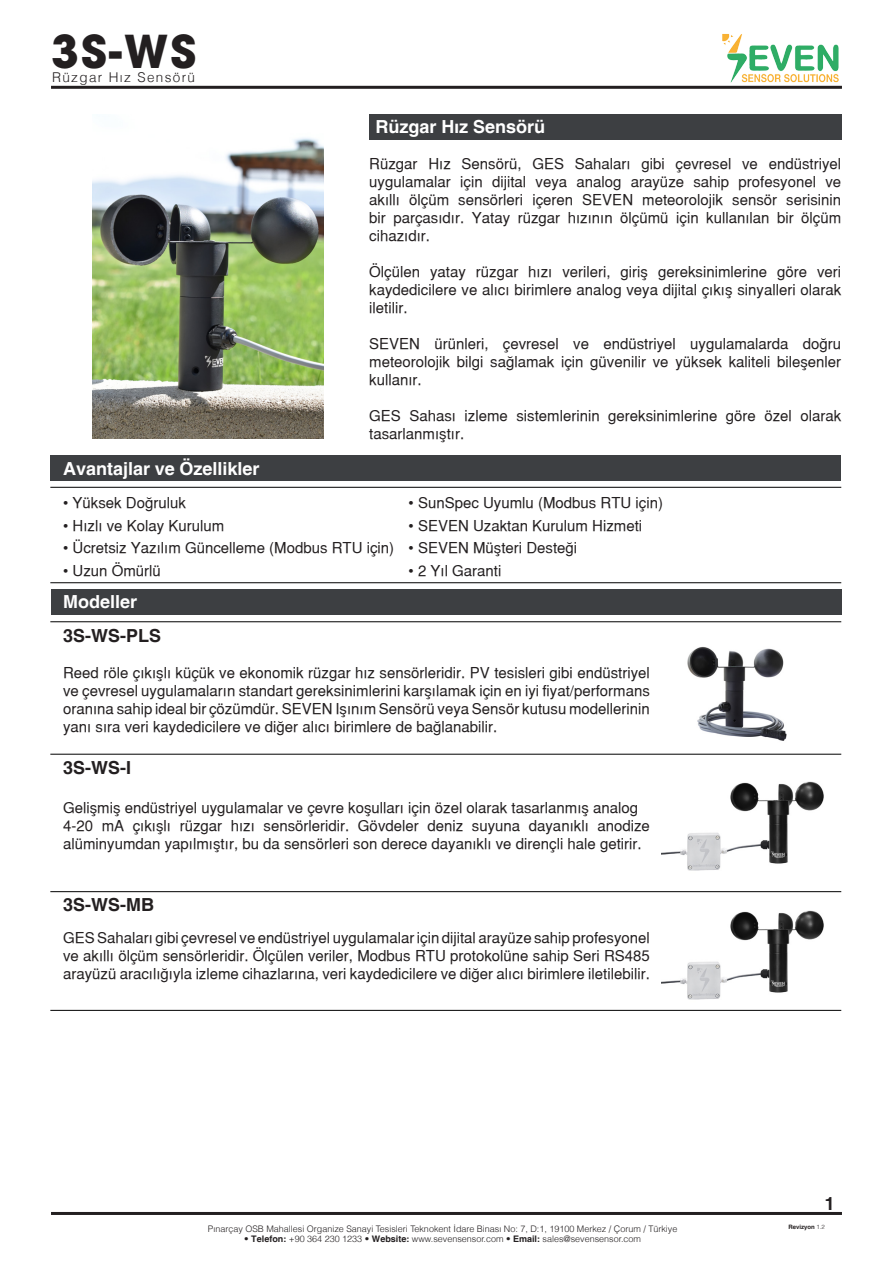
<style>
.page{position:relative;width:893px;height:1263px;background:#fff}
.page>*{position:absolute;margin:0;border:0;box-sizing:border-box;transform-origin:0 0}
.t1{font:700 45px "Avant Garde";color:#231f20}
.t2{font:700 18px "Helvetica";color:#fff}
.t3{font:700 18px "Helvetica";color:#231f20}
.t4{font:500 15px/18px "Helvetica";color:#231f20;text-align:justify}
.t5{font:300 13.5px "Helvetica";letter-spacing:.1em;color:#231f20}
.t6{font:300 9px "Helvetica";color:#231f20}
.t7{font:700 6px "Helvetica";color:#231f20}
.s1{font-family:"Helvetica Neue"}
.s2{font-family:"Bahnschrift";font-weight:400}
.s3{font-weight:700}
.s4{font-weight:300}
</style>
<div class="page">
<hr style="left:51px;top:86px;width:791px;height:3px;background:#231f20">
<hr style="left:51px;top:1212px;width:791px;height:3px;background:#231f20">
<img style="left:719px;top:34px;width:123px;height:55px">
<img style="left:662px;top:892px;width:162px;height:118px">
<div style="left:370px;top:114px;width:472px;height:26px;background:#3d3f42"></div>
<div style="left:50px;top:455px;width:791px;height:25px;background:#3d3f42"></div>
<div style="left:51px;top:589px;width:791px;height:26px;background:#3d3f42"></div>
<hr style="left:50px;top:1010px;width:791px;height:1px;background:#000">
<img style="left:687px;top:647px;width:100px;height:94px">
<img style="left:662px;top:781px;width:162px;height:90px">
<img style="left:93px;top:137px;width:230px;height:302px">
<hr style="left:50px;top:754px;width:791px;height:1px;background:#000">
<hr style="left:50px;top:891px;width:791px;height:1px;background:#000">
<hr style="left:50px;top:487px;width:791px;height:1px;background:#000">
<hr style="left:50px;top:582px;width:791px;height:1px;background:#000">
<hr style="left:50px;top:621px;width:791px;height:1px;background:#000">
<h1 class="t1" style="left:51px;top:22px;width:147px">3S-WS</h1>
<p class="t5" style="left:52px;top:69px;width:144px">Rüzgar Hız Sensörü</p>
<p class="t2" style="left:63px;top:457px;width:198px">Avantajlar ve Özellikler</p>
<p class="t2" style="left:375px;top:116px;width:171px">Rüzgar H<span class="s1">ı</span>z Sensörü</p>
<p class="t4" style="left:369px;top:154px;width:473px">Rüzgar Hız Sensörü, GES Sahaları gibi çevresel ve endüstriyel uygulamalar için dijital veya analog arayüze sahip profesyonel ve akıllı ölçüm sensörleri içeren SEVEN meteorolojik sensör serisinin bir parçasıdır. Yatay rüzgar hızının ölçümü için kullanılan bir ölçüm cihazıdır.</p>
<p class="t4" style="left:369px;top:262px;width:473px">Ölçülen yatay rüzgar hızı verileri, giriş gereksinimlerine göre veri kaydedicilere ve alıcı birimlere analog veya dijital çıkış sinyalleri olarak iletilir.</p>
<p class="t4" style="left:369px;top:334px;width:473px">SEVEN ürünleri, çevresel ve endüstriyel uygulamalarda doğru meteorolojik bilgi sağlamak için güvenilir ve yüksek kaliteli bileşenler kullanır.</p>
<p class="t4" style="left:369px;top:406px;width:473px">GES Sahası izleme sistemlerinin gereksinimlerine göre özel olarak tasarlanmıştır.</p>
<p class="t4" style="left:63px;top:494px;width:124px">• Yüksek Doğruluk</p>
<p class="t4" style="left:63px;top:516px;width:163px">• Hızlı ve Kolay Kurulum</p>
<p class="t4" style="left:63px;top:539px;width:333px">• Ücretsiz Yazılım Güncelleme (Modbus RTU için)</p>
<p class="t4" style="left:63px;top:561px;width:99px">• Uzun Ömürlü</p>
<p class="t2" style="left:63px;top:590px;width:76px">Modeller</p>
<p class="t3" style="left:63px;top:624px;width:100px">3S-WS-PLS</p>
<p class="t4" style="left:409px;top:494px;width:256px">• SunSpec Uyumlu (Modbus RTU için)</p>
<p class="t4" style="left:409px;top:516px;width:235px">• SEVEN Uzaktan Kurulum Hizmeti</p>
<p class="t4" style="left:409px;top:539px;width:170px">• SEVEN Müşteri Desteği</p>
<p class="t4" style="left:409px;top:561px;width:94px">• 2 Yıl Garanti</p>
<p class="t4" style="left:63px;top:664px;width:588px">Reed röle çıkışlı küçük ve ekonomik rüzgar hız sensörleridir. PV tesisleri gibi endüstriyel ve çevresel uygulamaların standart gereksinimlerini karşılamak için en iyi fiyat/performans oranına sahip ideal bir çözümdür. SEVEN Işınım Sensörü veya Sensör kutusu modellerinin yanı sıra veri kaydedicilere ve diğer alıcı birimlere de bağlanabilir.</p>
<p class="t3" style="left:63px;top:757px;width:70px">3S-WS-I</p>
<p class="t4" style="left:63px;top:798px;width:577px">Gelişmiş endüstriyel uygulamalar ve çevre koşulları için özel olarak tasarlanmış analog</p>
<p class="t4" style="left:63px;top:816px;width:588px">4-20 mA çıkışlı rüzgar hızı sensörleridir. Gövdeler deniz suyuna dayanıklı anodize alüminyumdan yapılmıştır, bu da sensörleri son derece dayanıklı ve dirençli hale getirir.</p>
<p class="t3" style="left:63px;top:894px;width:92px">3S-WS-MB</p>
<p class="t4" style="left:63px;top:929px;width:588px">GES Sahaları gibi çevresel ve endüstriyel uygulamalar için dijital arayüze sahip profesyonel ve akıllı ölçüm sensörleridir. Ölçülen veriler, Modbus RTU protokolüne sahip Seri RS485 arayüzü aracılığıyla izleme cihazlarına, veri kaydedicilere ve diğer alıcı birimlere iletilebilir.</p>
<p class="t6" style="left:208px;top:1223px;width:471px">Pınarçay OSB Mahallesi Organize Sanayi Tesisleri Teknokent <span class="s2">İ</span>dare Binası No: 7, D:1, 19100 Merkez / Çorum / Türkiye</p>
<p class="t6" style="left:244px;top:1233px;width:398px">• <span class="s3">Telefon:</span> +90 364 230 1233 • <span class="s3">Website:</span> www.sevensensor.com • <span class="s3">Email:</span> sales@sevensensor.com</p>
<p class="t3" style="left:825px;top:1192px;width:12px">1</p>
<p class="t7" style="left:789px;top:1223px;width:38px">Revizyon <span class="s4">1.2</span></p>
</div>
